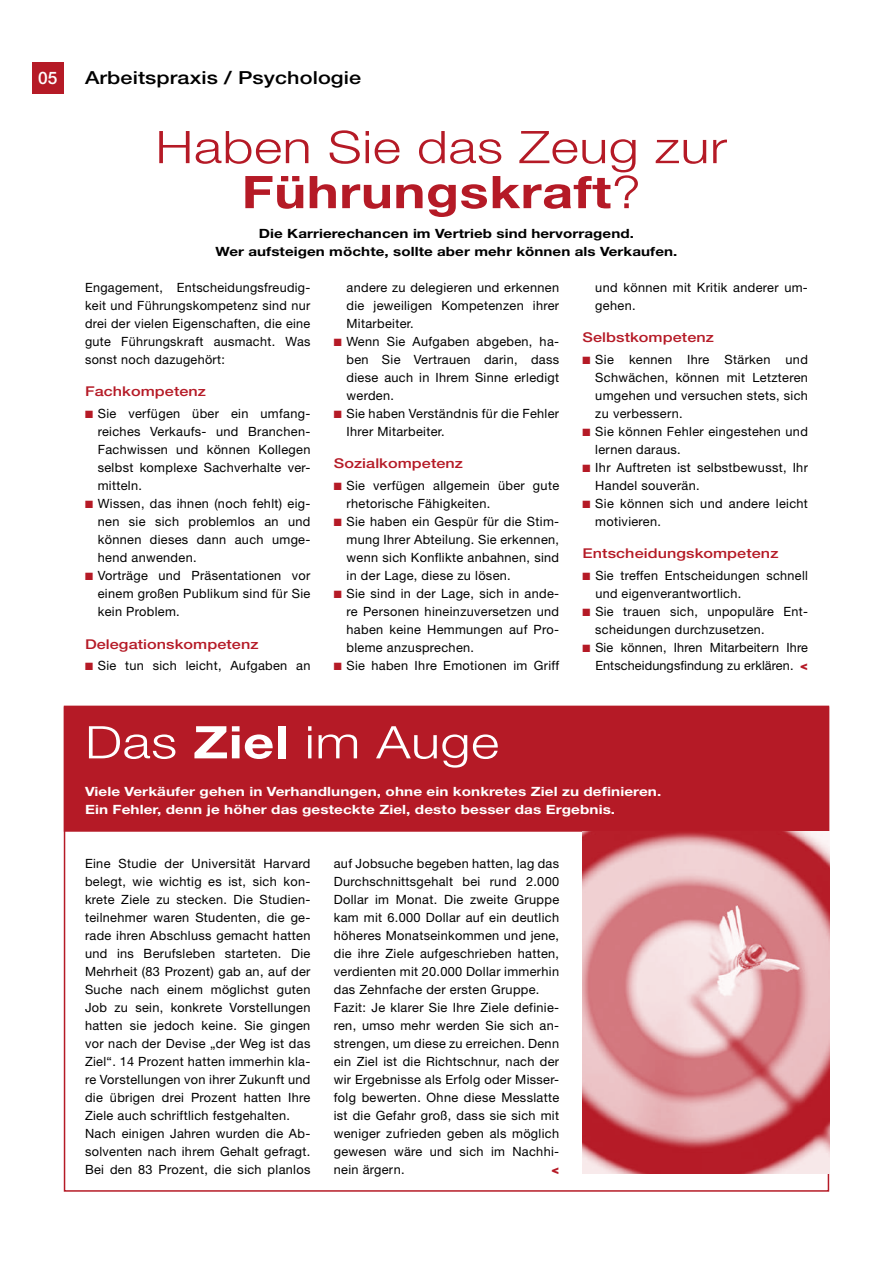
<style>
.page{position:relative;width:893px;height:1263px;background:#fff}
.page>*{position:absolute;margin:0;border:0;box-sizing:border-box;transform-origin:0 0}
.t1{font:300 45px/45px "Helvetica Neue LT";letter-spacing:.01em;color:#b51a26;text-align:center;scale:1.2 1}
.t2{font:300 45px "Helvetica Neue LT";letter-spacing:.01em;color:#fff;scale:1.2 1}
.t3{font:500 18px "Helvetica Neue LT";letter-spacing:.005em;color:#000;scale:1.2 1}
.t4{font:500 17.25px "Helvetica Neue LT";color:#fff}
.t5{font:500 13.5px "Helvetica Neue LT";letter-spacing:.005em;color:#b51a26;scale:1.2 1}
.t6{font:12.75px/18px "Helvetica Neue LT";letter-spacing:.025em;color:#000}
.t7{font:700 12.75px/18px "Helvetica Neue LT";letter-spacing:.005em;color:#fff;scale:1.2 1}
.t8{font:700 12.75px/18px "Helvetica Neue LT";letter-spacing:.005em;color:#000;text-align:center;scale:1.19 1}
.t9{font:900 12.75px "Helvetica Neue LT";color:#b51a26}
.s1{font-weight:700}
.s2{color:#b51a26}
.s3{font-weight:900;color:#b51a26}
</style>
<div class="page">
<div style="left:64px;top:706px;width:765px;height:126px;background:#b51a26;border:2px solid #b51a26"></div>
<div style="left:32px;top:62px;width:32px;height:32px;background:#b51a26"></div>
<img style="left:583px;top:832px;width:246px;height:342px">
<h3 class="t4" style="left:38px;top:68px;width:21px">05</h3>
<h2 class="t3" style="left:85px;top:67px;width:232px">Arbeitspraxis / Psychologie</h2>
<h1 class="t1" style="left:155px;top:124px;width:478px">Haben Sie das Zeug zur<br><span class="s1">Führungskraft</span>?</h1>
<p class="t8" style="left:215px;top:224px;width:390px">Die Karrierechancen im Vertrieb sind hervorragend.<br>Wer aufsteigen möchte, sollte aber mehr können als Verkaufen.</p>
<p class="t6" style="left:85px;top:278px;width:227px;text-align:justify">Engagement, Entscheidungsfreudig&shy;keit und Führungskompetenz sind nur drei der vielen Eigenschaften, die eine gute Führungskraft ausmacht. Was sonst noch dazugehört:</p>
<p class="t5" style="left:85px;top:384px;width:102px">Fachkompetenz</p>
<p class="t6" style="left:98px;top:404px;width:214px;text-align:justify;text-indent:-13px"><span class="s2">■</span> Sie verfügen über ein umfang&shy;reiches Verkaufs- und Branchen-Fachwissen und können Kollegen selbst komplexe Sachverhalte ver&shy;mitteln.</p>
<p class="t6" style="left:98px;top:494px;width:214px;text-align:justify;text-indent:-13px"><span class="s2">■</span> Wissen, das ihnen (noch fehlt) eig&shy;nen sie sich problemlos an und können dieses dann auch umge&shy;hend anwenden.</p>
<p class="t6" style="left:98px;top:566px;width:214px;text-align:justify;text-indent:-13px"><span class="s2">■</span> Vorträge und Präsentationen vor einem großen Publikum sind für Sie kein Problem.</p>
<p class="t5" style="left:85px;top:636px;width:146px">Delegationskompetenz</p>
<p class="t6" style="left:85px;top:656px;width:227px"><span class="s2">■</span> Sie tun sich leicht, Aufgaben an</p>
<p class="t6" style="left:347px;top:278px;width:214px;text-align:justify">andere zu delegieren und erkennen die jeweiligen Kompetenzen ihrer Mitarbeiter.</p>
<p class="t6" style="left:347px;top:332px;width:214px;text-align:justify;text-indent:-13px"><span class="s2">■</span> Wenn Sie Aufgaben abgeben, ha&shy;ben Sie Vertrauen darin, dass diese auch in Ihrem Sinne erledigt werden.</p>
<p class="t6" style="left:347px;top:404px;width:214px;text-indent:-13px"><span class="s2">■</span> Sie haben Verständnis für die Fehler<br>Ihrer Mitarbeiter.</p>
<p class="t5" style="left:334px;top:456px;width:109px">Sozialkompetenz</p>
<p class="t6" style="left:347px;top:476px;width:214px;text-indent:-13px"><span class="s2">■</span> Sie verfügen allgemein über gute rhetorische Fähigkeiten.</p>
<p class="t6" style="left:347px;top:512px;width:214px;text-align:justify;text-indent:-13px"><span class="s2">■</span> Sie haben ein Gespür für die Stim&shy;mung Ihrer Abteilung. Sie erkennen, wenn sich Konflikte anbahnen, sind in der Lage, diese zu lösen.</p>
<p class="t6" style="left:347px;top:584px;width:214px;text-align:justify;text-indent:-13px"><span class="s2">■</span> Sie sind in der Lage, sich in ande&shy;re Personen hineinzuversetzen und haben keine Hemmungen auf Pro&shy;bleme anzusprechen.</p>
<p class="t6" style="left:334px;top:656px;width:227px"><span class="s2">■</span> Sie haben Ihre Emotionen im Griff</p>
<p class="t6" style="left:595px;top:278px;width:214px">und können mit Kritik anderer um&shy;gehen.</p>
<p class="t5" style="left:583px;top:330px;width:111px">Selbstkompetenz</p>
<p class="t6" style="left:595px;top:350px;width:214px;text-align:justify;text-indent:-13px"><span class="s2">■</span> Sie kennen Ihre Stärken und Schwächen, können mit Letzteren umgehen und versuchen stets, sich zu verbessern.</p>
<p class="t6" style="left:595px;top:422px;width:214px;text-indent:-13px"><span class="s2">■</span> Sie können Fehler eingestehen und lernen daraus.</p>
<p class="t6" style="left:595px;top:458px;width:214px;text-indent:-13px"><span class="s2">■</span> Ihr Auftreten ist selbstbewusst, Ihr<br>Handel souverän.</p>
<p class="t6" style="left:595px;top:494px;width:214px;text-indent:-13px"><span class="s2">■</span> Sie können sich und andere leicht motivieren.</p>
<p class="t5" style="left:583px;top:546px;width:165px">Entscheidungskompetenz</p>
<p class="t6" style="left:595px;top:566px;width:214px;text-indent:-13px"><span class="s2">■</span> Sie treffen Entscheidungen schnell und eigenverantwortlich.</p>
<p class="t6" style="left:595px;top:602px;width:214px;text-indent:-13px"><span class="s2">■</span> Sie trauen sich, unpopuläre Ent&shy;scheidungen durchzusetzen.</p>
<p class="t6" style="left:583px;top:638px;width:227px;text-align:right"><span class="s2">■</span> Sie können, Ihren Mitarbeitern Ihre<br>Entscheidungsfindung zu erklären. <span class="s3">&lt;</span></p>
<h1 class="t2" style="left:85px;top:715px;width:347px">Das <span class="s1">Ziel</span> im Auge</h1>
<p class="t7" style="left:85px;top:782px;width:482px">Viele Verkäufer gehen in Verhandlungen, ohne ein konkretes Ziel zu definieren.<br>Ein Fehler, denn je höher das gesteckte Ziel, desto besser das Ergebnis.</p>
<p class="t6" style="left:85px;top:854px;width:227px">Eine Studie der Universität Harvard belegt, wie wichtig es ist, sich kon&shy;krete Ziele zu stecken. Die Studien&shy;teilnehmer waren Studenten, die ge&shy;rade ihren Abschluss gemacht hatten und ins Berufsleben starteten. Die Mehrheit (83 Prozent) gab an, auf der Suche nach einem möglichst guten Job zu sein, konkrete Vorstellungen hatten sie jedoch keine. Sie gingen vor nach der Devise „der Weg ist das Ziel“. 14 Prozent hatten immerhin kla&shy;re Vorstellungen von ihrer Zukunft und die übrigen drei Prozent hatten Ihre Ziele auch schriftlich festgehalten.<br>Nach einigen Jahren wurden die Ab&shy;solventen nach ihrem Gehalt gefragt.<br>Bei den 83 Prozent, die sich planlos</p>
<p class="t6" style="left:334px;top:854px;width:227px">auf Jobsuche begeben hatten, lag das Durchschnittsgehalt bei rund 2.000<br>Dollar im Monat. Die zweite Gruppe kam mit 6.000 Dollar auf ein deutlich höheres Monatseinkommen und jene, die ihre Ziele aufgeschrieben hatten, verdienten mit 20.000 Dollar immerhin das Zehnfache der ersten Gruppe.<br>Fazit: Je klarer Sie Ihre Ziele definie&shy;ren, umso mehr werden Sie sich an&shy;strengen, um diese zu erreichen. Denn ein Ziel ist die Richtschnur, nach der wir Ergebnisse als Erfolg oder Misser&shy;folg bewerten. Ohne diese Messlatte ist die Gefahr groß, dass sie sich mit weniger zufrieden geben als möglich gewesen wäre und sich im Nachhi&shy;nein ärgern.</p>
<p class="t9" style="left:551px;top:1161px;width:9px">&lt;</p>
</div>
